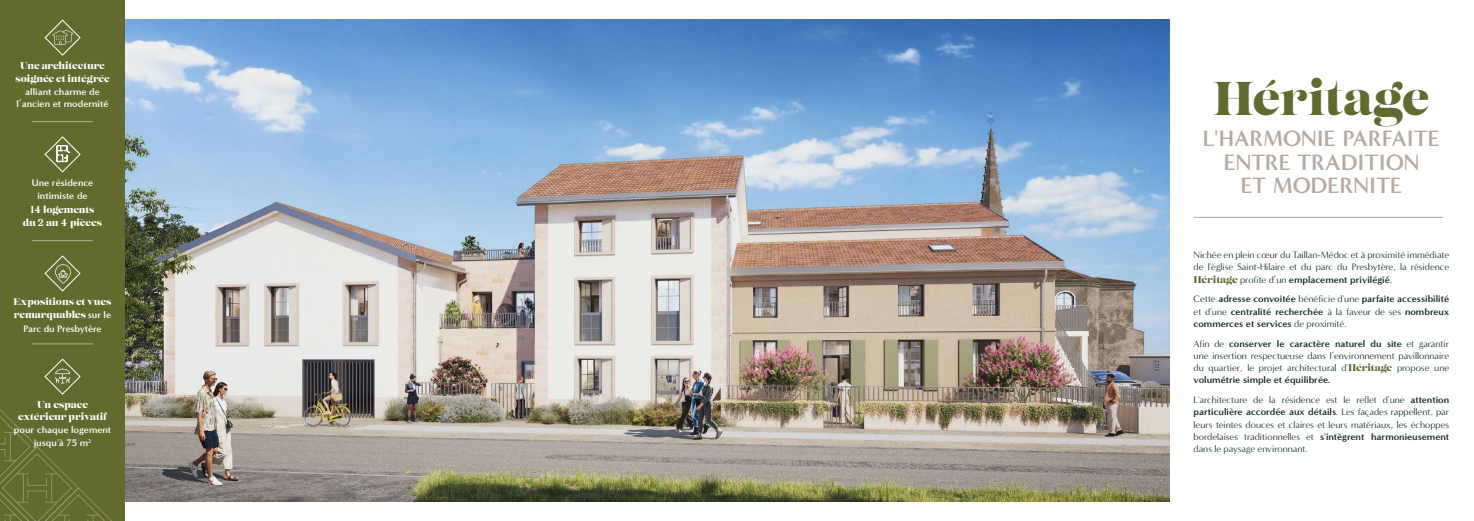
<style>
.page{position:relative;width:1474px;height:521px;background:#fff}
.page>*{position:absolute;margin:0;border:0;box-sizing:border-box;transform-origin:0 0}
.t1{font:47.25px "Lust";color:#636a30}
.t2{font:700 22.75px/23.6px "Minerva Modern";letter-spacing:-.01em;color:#b9aa9f;text-align:center}
.t3{font:9.62px/12.2px "Minerva Modern";color:#07271b;text-align:justify}
.t4{font:700 9.62px/12.2px "Minerva Modern";color:#07271b;text-align:justify}
.t5{font:9.62px/13.1px "Lust";color:#fff;text-align:center}
.t6{font:700 9.62px/13.1px "Minerva Modern";color:#fff;text-align:center}
.s1{font-family:"Argent CF";font-weight:600;font-size:11.38px}
.s2{font-family:"Minerva Modern";font-weight:700}
.s3{font-family:"Lust Display";color:#636a30}
.s4{font-weight:700}
.s5{font-weight:400}
</style>
<div class="page">
<hr style="left:1193px;top:217px;width:250px;height:1px;background:#b9aa9f">
<img style="left:125px;top:20px;width:1044px;height:481px">
<div style="left:0;top:0;width:125px;height:521px;background:#636a30"></div>
<svg style="left:44px;top:19px;width:37px;height:37px"></svg>
<hr style="left:32px;top:121px;width:61px;height:1px;background:#fff">
<svg style="left:44px;top:136px;width:37px;height:37px"></svg>
<hr style="left:32px;top:240px;width:61px;height:1px;background:#fff">
<svg style="left:44px;top:255px;width:37px;height:37px"></svg>
<hr style="left:32px;top:344px;width:61px;height:1px;background:#fff">
<svg style="left:44px;top:358px;width:37px;height:37px"></svg>
<svg style="left:0;top:409px;width:112px;height:112px"></svg>
<p class="t5" style="left:15px;top:60px;width:96px;line-height:12.6px">Une architecture soignée et intégrée</p>
<p class="t6" style="left:17px;top:86px;width:93px;line-height:11.5px">alliant charme de l’ancien et modernité</p>
<p class="t6" style="left:32px;top:176px;width:63px">Une résidence intimiste de</p>
<p class="t5" style="left:23px;top:203px;width:81px"><span class="s1">14</span> logements du <span class="s1">2</span> au <span class="s1">4</span> pièces</p>
<p class="t5" style="left:14px;top:296px;width:99px;text-align:left">Expositions et vues remarquables <span class="s2">sur le</span></p>
<p class="t6" style="left:24px;top:322px;width:80px">Parc du Presbytère</p>
<p class="t5" style="left:18px;top:400px;width:90px;line-height:11.5px">Un espace extérieur privatif</p>
<p class="t6" style="left:14px;top:423px;width:99px">pour chaque logement jusqu'à 75 m<sup>2</sup></p>
<h1 class="t1" style="left:1213px;top:68px;width:217px">Héritage</h1>
<h2 class="t2" style="left:1202px;top:126px;width:239px">L'HARMONIE PARFAITE<br>ENTRE TRADITION<br>ET MODERNITE</h2>
<p class="t3" style="left:1193px;top:249px;width:257px">Nichée en plein cœur du Taillan-Médoc et à proximité immédiate de l'église Saint-Hilaire et du parc du Presbytère, la résidence <span class="s3">Héritage</span> profite d’un <span class="s4">emplacement privilégié</span>.</p>
<p class="t4" style="left:1193px;top:293px;width:257px"><span class="s5">Cette</span> adresse convoitée <span class="s5">bénéficie d'une</span> parfaite accessibilité <span class="s5">et d'une</span> centralité recherchée <span class="s5">à la faveur de ses</span> nombreux commerces et services <span class="s5">de proximité.</span></p>
<p class="t3" style="left:1193px;top:337px;width:257px">Afin de <span class="s4">conserver le caractère naturel du site</span> et garantir une insertion respectueuse dans l’environnement pavillonnaire du quartier, le projet architectural d'<span class="s3">Héritage</span> propose une <span class="s4">volumétrie simple et équilibrée.</span></p>
<p class="t3" style="left:1193px;top:394px;width:257px">L'architecture de la résidence est le reflet d'une <span class="s4">attention particulière accordée aux détails</span>. Les façades rappellent, par leurs teintes douces et claires et leurs matériaux, les échoppes bordelaises traditionnelles et <span class="s4">s'intègrent harmonieusement </span>dans le paysage environnant.</p>
</div>
